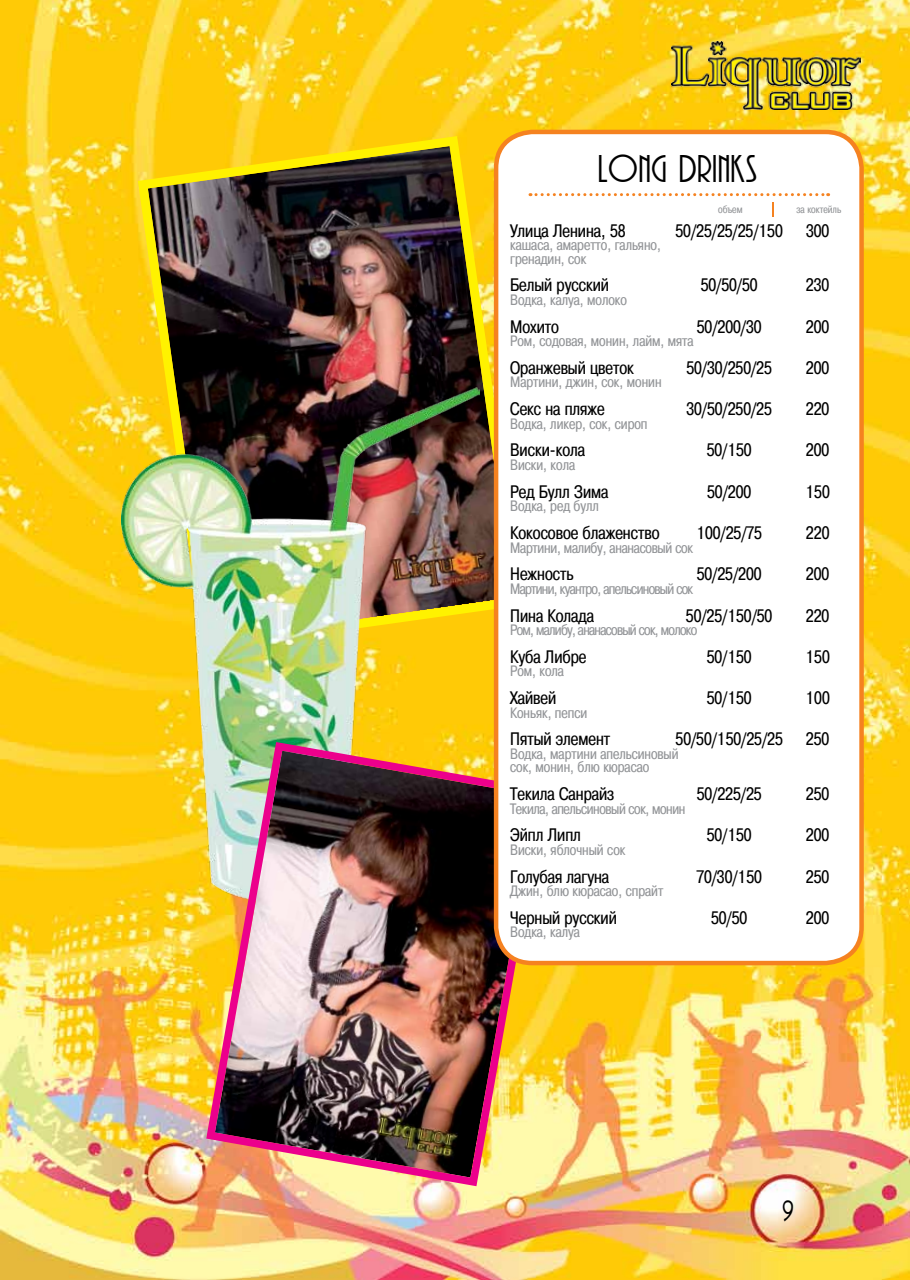
<style>
.page{position:relative;width:910px;height:1280px;background:#fff}
.page>*{position:absolute;margin:0;border:0;box-sizing:border-box;transform-origin:0 0}
.t1{font:36px "Ukr Playt";color:#000}
.t2{font:31.5px "Agatha Modern";color:#000}
.t3{font:18px "Pragmatica Cond C";color:#000}
.t4{font:15px/13.5px "Pragmatica Cond C";color:#939598}
.t5{font:15px "Pragmatica Cond C";letter-spacing:-.045em;color:#939598}
.t6{font:15px "Pragmatica Cond C";letter-spacing:-.025em;color:#939598}
.t7{font:10.5px "Pragmatica Cond C";color:#939598}
</style>
<div class="page">
<img style="left:0;top:0;width:910px;height:1280px">
<img style="left:672px;top:42px;width:188px;height:68px">
<img style="left:133px;top:131px;width:387px;height:524px">
<img style="left:121px;top:387px;width:359px;height:514px">
<img style="left:202px;top:738px;width:349px;height:452px">
<div style="left:496px;top:132px;width:365px;height:831px;background:#fff;border-radius:36px"></div>
<div style="left:494px;top:130px;width:370px;height:835px;border:4px solid #f58220;border-radius:36px"></div>
<svg style="left:530px;top:193px;width:299px;height:3px"></svg>
<svg style="left:772px;top:202px;width:2px;height:15px"></svg>
<h1 class="t1" style="left:598px;top:148px;width:162px">LONG DRINKS</h1>
<p class="t7" style="left:718px;top:203px;width:26px">объем</p>
<p class="t7" style="left:797px;top:203px;width:46px">за коктейль</p>
<p class="t3" style="left:510px;top:220px;width:117px">Улица Ленина, 58</p>
<p class="t3" style="left:675px;top:220px;width:109px">50/25/25/25/150</p>
<p class="t3" style="left:806px;top:220px;width:25px">300</p>
<p class="t4" style="left:510px;top:238px;width:152px">кашаса, амаретто, гальяно, гренадин, сок</p>
<p class="t3" style="left:510px;top:275px;width:100px">Белый русский</p>
<p class="t3" style="left:701px;top:275px;width:58px">50/50/50</p>
<p class="t3" style="left:806px;top:275px;width:25px">230</p>
<p class="t4" style="left:510px;top:293px;width:118px">Водка, калуа, молоко</p>
<p class="t3" style="left:510px;top:316px;width:50px">Мохито</p>
<p class="t3" style="left:697px;top:316px;width:66px">50/200/30</p>
<p class="t3" style="left:806px;top:316px;width:25px">200</p>
<p class="t4" style="left:510px;top:334px;width:185px">Ром, содовая, монин, лайм, мята</p>
<p class="t3" style="left:510px;top:357px;width:125px">Оранжевый цветок</p>
<p class="t3" style="left:686px;top:357px;width:87px">50/30/250/25</p>
<p class="t3" style="left:806px;top:357px;width:25px">200</p>
<p class="t4" style="left:510px;top:376px;width:153px">Мартини, джин, сок, монин</p>
<p class="t3" style="left:510px;top:399px;width:96px">Секс на пляже</p>
<p class="t3" style="left:686px;top:399px;width:87px">30/50/250/25</p>
<p class="t3" style="left:806px;top:399px;width:25px">220</p>
<p class="t4" style="left:510px;top:417px;width:139px">Водка, ликер, сок, сироп</p>
<p class="t3" style="left:510px;top:440px;width:77px">Виски-кола</p>
<p class="t3" style="left:707px;top:440px;width:46px">50/150</p>
<p class="t3" style="left:806px;top:440px;width:25px">200</p>
<p class="t4" style="left:510px;top:458px;width:66px">Виски, кола</p>
<p class="t3" style="left:510px;top:481px;width:100px">Ред Булл Зима</p>
<p class="t3" style="left:707px;top:481px;width:46px">50/200</p>
<p class="t3" style="left:805px;top:481px;width:26px">150</p>
<p class="t4" style="left:510px;top:499px;width:90px">Водка, ред булл</p>
<p class="t3" style="left:510px;top:523px;width:151px">Кокосовое блаженство</p>
<p class="t3" style="left:696px;top:523px;width:67px">100/25/75</p>
<p class="t3" style="left:806px;top:523px;width:25px">220</p>
<p class="t4" style="left:510px;top:541px;width:184px">Мартини, малибу, ананасовый сок</p>
<p class="t3" style="left:510px;top:564px;width:65px">Нежность</p>
<p class="t3" style="left:697px;top:564px;width:66px">50/25/200</p>
<p class="t3" style="left:806px;top:564px;width:25px">200</p>
<p class="t5" style="left:510px;top:580px;width:184px">Мартини, куантро, апельсиновый сок</p>
<p class="t3" style="left:510px;top:605px;width:85px">Пина Колада</p>
<p class="t3" style="left:686px;top:605px;width:88px">50/25/150/50</p>
<p class="t3" style="left:806px;top:605px;width:25px">220</p>
<p class="t5" style="left:510px;top:621px;width:189px">Ром, малибу, ананасовый сок, молоко</p>
<p class="t3" style="left:510px;top:646px;width:78px">Куба Либре</p>
<p class="t3" style="left:707px;top:646px;width:46px">50/150</p>
<p class="t3" style="left:805px;top:646px;width:26px">150</p>
<p class="t4" style="left:510px;top:664px;width:55px">Ром, кола</p>
<p class="t3" style="left:510px;top:688px;width:48px">Хайвей</p>
<p class="t3" style="left:707px;top:688px;width:46px">50/150</p>
<p class="t3" style="left:805px;top:688px;width:26px">100</p>
<p class="t4" style="left:510px;top:706px;width:79px">Коньяк, пепси</p>
<p class="t3" style="left:510px;top:729px;width:102px">Пятый элемент</p>
<p class="t3" style="left:676px;top:729px;width:109px">50/50/150/25/25</p>
<p class="t3" style="left:806px;top:729px;width:25px">250</p>
<p class="t4" style="left:510px;top:747px;width:170px">Водка, мартини апельсиновый сок, монин, блю кюрасао</p>
<p class="t3" style="left:510px;top:784px;width:105px">Текила Санрайз</p>
<p class="t3" style="left:697px;top:784px;width:66px">50/225/25</p>
<p class="t3" style="left:806px;top:784px;width:25px">250</p>
<p class="t6" style="left:510px;top:800px;width:177px">Текила, апельсиновый сок, монин</p>
<p class="t3" style="left:510px;top:825px;width:72px">Эйпл Липл</p>
<p class="t3" style="left:707px;top:825px;width:46px">50/150</p>
<p class="t3" style="left:806px;top:825px;width:25px">200</p>
<p class="t4" style="left:510px;top:843px;width:117px">Виски, яблочный сок</p>
<p class="t3" style="left:510px;top:866px;width:101px">Голубая лагуна</p>
<p class="t3" style="left:696px;top:866px;width:67px">70/30/150</p>
<p class="t3" style="left:806px;top:866px;width:25px">250</p>
<p class="t4" style="left:510px;top:884px;width:155px">Джин, блю кюрасао, спрайт</p>
<p class="t3" style="left:510px;top:907px;width:108px">Черный русский</p>
<p class="t3" style="left:711px;top:907px;width:38px">50/50</p>
<p class="t3" style="left:806px;top:907px;width:25px">200</p>
<p class="t4" style="left:510px;top:925px;width:71px">Водка, калуа</p>
<h2 class="t2" style="left:781px;top:1194px;width:16px">9</h2>
</div>
